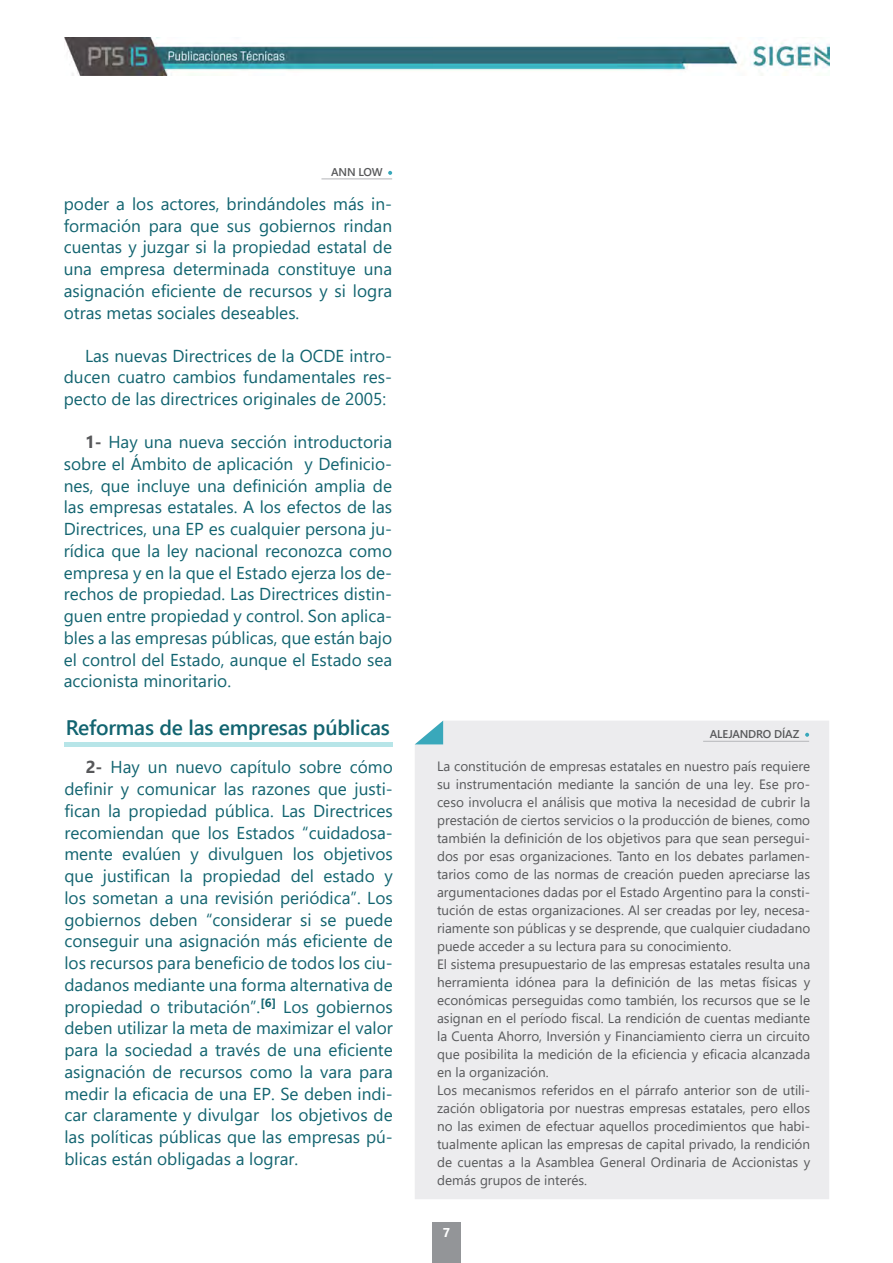
<style>
.page{position:relative;width:893px;height:1263px;background:#fff}
.page>*{position:absolute;margin:0;border:0;box-sizing:border-box;transform-origin:0 0}
.t1{font:600 21px "Segoe UI";letter-spacing:-.01em;color:#126470}
.justificado{font:17.25px/21.8px "Segoe UI";color:#126470;text-align:justify}
.t2{font:13.5px/18px "Segoe UI";color:#57585a;text-align:justify}
.t3{font:700 12.75px "Segoe UI";color:#fff}
.t4{font:600 11.25px "Segoe UI";letter-spacing:-.015em;color:#57585a}
.s1{font-weight:700;color:#57585a}
</style>
<div class="page">
<div style="left:432px;top:1222px;width:29px;height:41px;background:#939598"></div>
<img style="left:64px;top:38px;width:765px;height:37px">
<hr style="left:321px;top:178px;width:71px;height:1px;background:#bcbdc0">
<svg style="left:388px;top:171px;width:4px;height:4px"></svg>
<div style="left:415px;top:721px;width:414px;height:478px;background:#ececee"></div>
<svg style="left:415px;top:721px;width:28px;height:23px"></svg>
<hr style="left:703px;top:741px;width:106px;height:1px;background:#bcbdc0">
<svg style="left:805px;top:733px;width:4px;height:4px"></svg>
<div style="left:64px;top:742px;width:329px;height:5px;background:#b7e5e8"></div>
<p class="t4" style="left:331px;top:163px;width:53px">ANN LOW</p>
<p class="justificado" style="left:64px;top:193px;width:330px">poder a los actores, brindándoles más in&shy;formación para que sus gobiernos rindan cuentas y juzgar si la propiedad estatal de una empresa determinada constituye una asignación eficiente de recursos y si logra otras metas sociales deseables.</p>
<p class="justificado" style="left:64px;top:344px;width:330px;text-indent:21px">Las nuevas Directrices de la OCDE intro&shy;ducen cuatro cambios fundamentales res&shy;pecto de las directrices originales de 2005:</p>
<p class="justificado" style="left:64px;top:431px;width:330px;text-indent:21px"><span class="s1">1-</span> Hay una nueva sección introductoria sobre el Ámbito de aplicación y Definicio&shy;nes, que incluye una definición amplia de las empresas estatales. A los efectos de las Directrices, una EP es cualquier persona ju&shy;rídica que la ley nacional reconozca como empresa y en la que el Estado ejerza los de&shy;rechos de propiedad. Las Directrices distin&shy;guen entre propiedad y control. Son aplica&shy;bles a las empresas públicas, que están bajo el control del Estado, aunque el Estado sea accionista minoritario.</p>
<p class="t1" style="left:66px;top:710px;width:326px">Reformas de las empresas públicas</p>
<p class="justificado" style="left:64px;top:756px;width:330px;text-indent:21px"><span class="s1">2-</span> Hay un nuevo capítulo sobre cómo definir y comunicar las razones que justi&shy;fican la propiedad pública. Las Directrices recomiendan que los Estados “cuidadosa&shy;mente evalúen y divulguen los objetivos que justifican la propiedad del estado y los sometan a una revisión periódica”. Los gobiernos deben “considerar si se puede conseguir una asignación más eficiente de los recursos para beneficio de todos los ciu&shy;dadanos mediante una forma alternativa de propiedad o tributación”.<sup>[6]</sup> Los gobiernos deben utilizar la meta de maximizar el valor para la sociedad a través de una eficiente asignación de recursos como la vara para medir la eficacia de una EP. Se deben indi&shy;car claramente y divulgar los objetivos de las políticas públicas que las empresas pú&shy;blicas están obligadas a lograr.</p>
<p class="t4" style="left:710px;top:725px;width:91px">ALEJANDRO DÍAZ</p>
<p class="t2" style="left:437px;top:756px;width:375px">La constitución de empresas estatales en nuestro país requiere su instrumentación mediante la sanción de una ley. Ese pro&shy;ceso involucra el análisis que motiva la necesidad de cubrir la prestación de ciertos servicios o la producción de bienes, como también la definición de los objetivos para que sean persegui&shy;dos por esas organizaciones. Tanto en los debates parlamen&shy;tarios como de las normas de creación pueden apreciarse las argumentaciones dadas por el Estado Argentino para la consti&shy;tución de estas organizaciones. Al ser creadas por ley, necesa&shy;riamente son públicas y se desprende, que cualquier ciudadano puede acceder a su lectura para su conocimiento.</p>
<p class="t2" style="left:437px;top:954px;width:375px">El sistema presupuestario de las empresas estatales resulta una herramienta idónea para la definición de las metas físicas y económicas perseguidas como también, los recursos que se le asignan en el período fiscal. La rendición de cuentas mediante la Cuenta Ahorro, Inversión y Financiamiento cierra un circuito que posibilita la medición de la eficiencia y eficacia alcanzada en la organización.</p>
<p class="t2" style="left:437px;top:1080px;width:375px">Los mecanismos referidos en el párrafo anterior son de utili&shy;zación obligatoria por nuestras empresas estatales, pero ellos no las eximen de efectuar aquellos procedimientos que habi&shy;tualmente aplican las empresas de capital privado, la rendición de cuentas a la Asamblea General Ordinaria de Accionistas y demás grupos de interés.</p>
<p class="t3" style="left:443px;top:1222px;width:9px">7</p>
</div>
